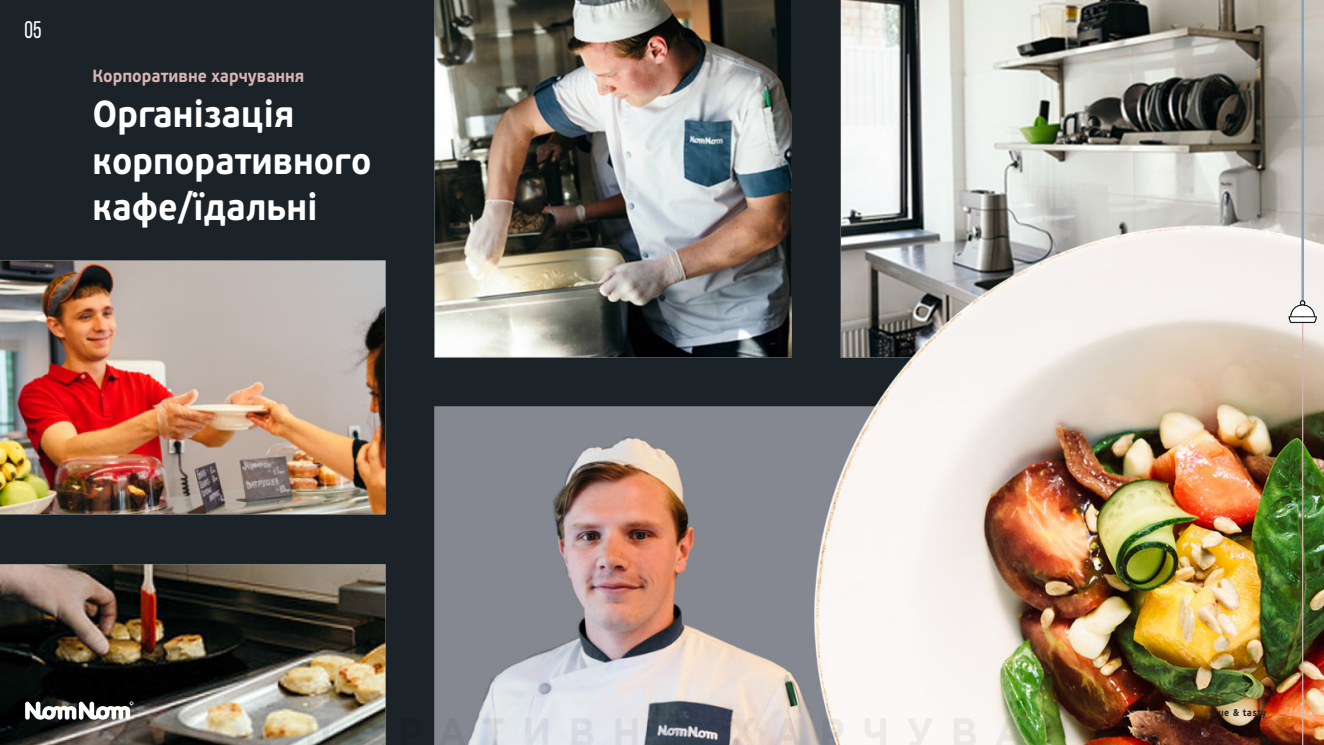
<style>
.page{position:relative;width:1324px;height:745px;background:#fff}
.page>*{position:absolute;margin:0;border:0;box-sizing:border-box;transform-origin:0 0}
.t1{font:700 37.5px/46.4px "PF Beau Sans Pro";color:#fff;scale:.91 1}
.t2{font:24px "Bebas Neue";color:#fff;scale:.91 1}
.t3{font:700 17.5px "PF Beau Sans Pro";color:#d7b5b3;scale:.91 1}
.t4{font:700 9.88px "PF Beau Sans Pro";letter-spacing:.04em;color:#1b2228;scale:.91 1}
</style>
<div class="page">
<img style="left:0;top:0;width:1324px;height:744px">
<svg style="left:25px;top:701px;width:108px;height:18px"></svg>
<hr style="left:1302px;top:0;width:1px;height:744px;background:#d7b5b3">
<hr style="left:1301px;top:0;width:3px;height:317px;background:#85a4b9">
<svg style="left:1288px;top:300px;width:29px;height:23px"></svg>
<p class="t2" style="left:25px;top:17px;width:20px">05</p>
<p class="t3" style="left:92px;top:65px;width:234px">Корпоративне харчування</p>
<p class="t1" style="left:92px;top:91px;width:308px">Організація корпоративного кафе/їдальні</p>
<p class="t4" style="left:1210px;top:706px;width:64px">true &amp; tasty</p>
</div>
